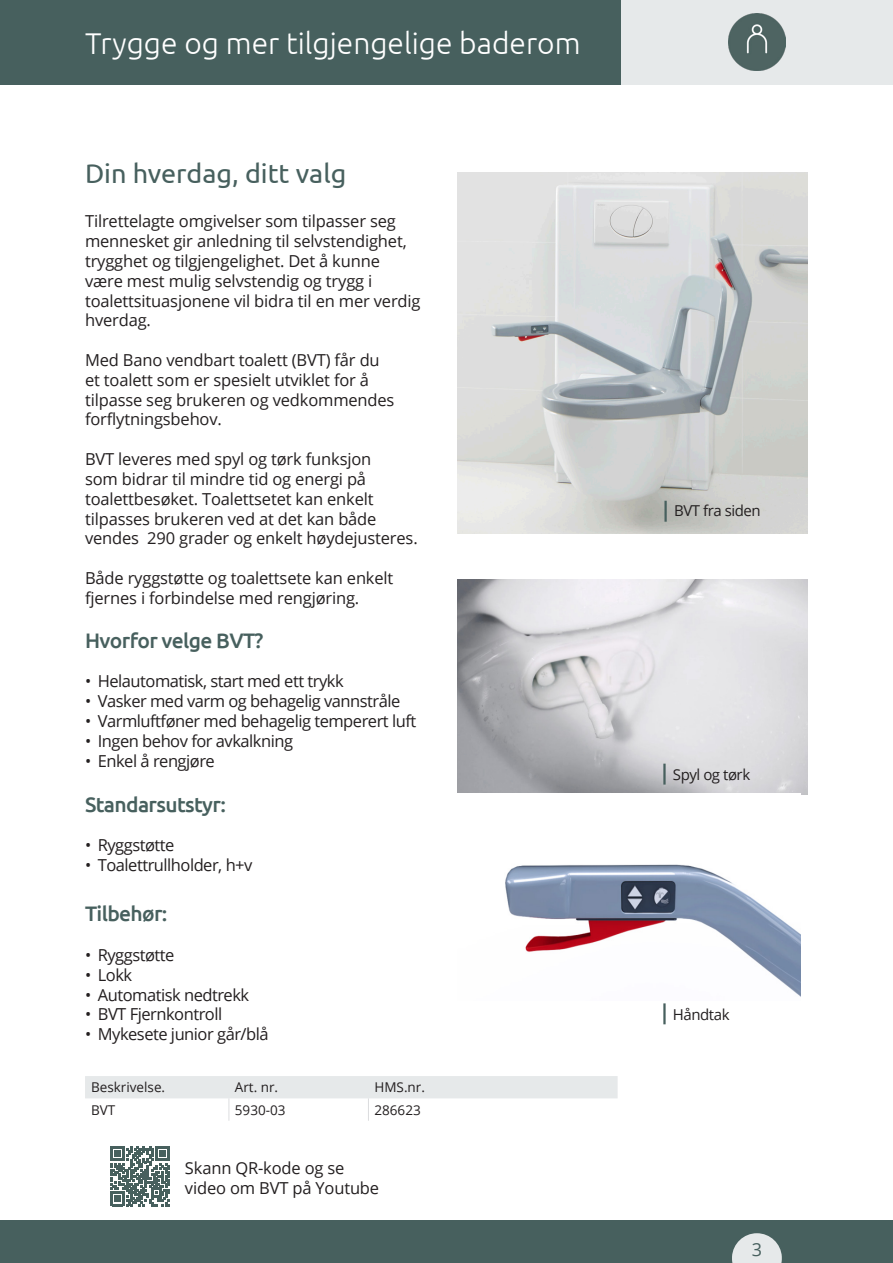
<style>
.page{position:relative;width:893px;height:1263px;background:#fff}
.page>*{position:absolute;margin:0;border:0;box-sizing:border-box;transform-origin:0 0}
.t1{font:300 30px "Ubuntu";color:#fff}
.t2{font:27px "Ubuntu";color:#47605e}
.t3{font:500 21px "Ubuntu";letter-spacing:-.03em;color:#47605e}
.t4{font:18px "Open Sans";color:#47605e}
.t5{font:16.5px/19.8px "Open Sans";letter-spacing:-.01em;color:#231f20}
.t6{font:16.5px "Open Sans";letter-spacing:-.03em;color:#231f20}
.t7{font:15px "Open Sans";letter-spacing:-.03em;color:#231f20}
.t8{font:13.5px "Open Sans";color:#231f20}
</style>
<div class="page">
<div style="left:0;top:1221px;width:893px;height:42px;background:#47605e"></div>
<svg style="left:732px;top:1233px;width:50px;height:30px"></svg>
<div style="left:621px;top:0;width:272px;height:85px;background:#e6e9ea"></div>
<div style="left:0;top:0;width:621px;height:85px;background:#47605e"></div>
<img style="left:729px;top:14px;width:56px;height:56px">
<img style="left:457px;top:172px;width:351px;height:361px">
<img style="left:457px;top:579px;width:351px;height:216px">
<hr style="left:664px;top:501px;width:3px;height:21px;background:#47605e">
<hr style="left:663px;top:764px;width:3px;height:20px;background:#47605e">
<hr style="left:663px;top:1003px;width:3px;height:21px;background:#47605e">
<svg style="left:110px;top:1146px;width:59px;height:60px"></svg>
<img style="left:457px;top:793px;width:344px;height:204px">
<svg style="left:85px;top:1076px;width:533px;height:45px"></svg>
<p class="t1" style="left:85px;top:25px;width:497px">Trygge og mer tilgjengelige baderom</p>
<p class="t2" style="left:85px;top:157px;width:263px">Din hverdag, ditt valg</p>
<p class="t5" style="left:85px;top:211px;width:337px">Tilrettelagte omgivelser som tilpasser seg mennesket gir anledning til selvstendighet, trygghet og tilgjengelighet. Det å kunne være mest mulig selvstendig og trygg i toalettsituasjonene vil bidra til en mer verdig hverdag.</p>
<p class="t5" style="left:85px;top:350px;width:311px">Med Bano vendbart toalett (BVT) får du et toalett som er spesielt utviklet for å tilpasse seg brukeren og vedkommendes forflytningsbehov.</p>
<p class="t5" style="left:85px;top:449px;width:334px">BVT leveres med spyl og tørk funksjon<br>som bidrar til mindre tid og energi på toalettbesøket. Toalettsetet kan enkelt tilpasses brukeren ved at det kan både vendes 290 grader og enkelt høydejusteres.</p>
<p class="t5" style="left:85px;top:568px;width:310px">Både ryggstøtte og toalettsete kan enkelt fjernes i forbindelse med rengjøring.</p>
<p class="t3" style="left:85px;top:627px;width:180px">Hvorfor velge BVT?</p>
<p class="t6" style="left:85px;top:670px;width:260px">• Helautomatisk, start med ett trykk</p>
<p class="t6" style="left:85px;top:690px;width:317px">• Vasker med varm og behagelig vannstråle</p>
<p class="t6" style="left:85px;top:710px;width:333px">• Varmluftføner med behagelig temperert luft</p>
<p class="t6" style="left:85px;top:729px;width:210px">• Ingen behov for avkalkning</p>
<p class="t6" style="left:85px;top:749px;width:131px">• Enkel å rengjøre</p>
<p class="t3" style="left:85px;top:791px;width:142px">Standarsutstyr:</p>
<p class="t6" style="left:85px;top:834px;width:91px">• Ryggstøtte</p>
<p class="t6" style="left:85px;top:854px;width:169px">• Toalettrullholder, h+v</p>
<p class="t3" style="left:85px;top:901px;width:84px">Tilbehør:</p>
<p class="t6" style="left:85px;top:944px;width:91px">• Ryggstøtte</p>
<p class="t5" style="left:85px;top:964px;width:49px">• Lokk</p>
<p class="t6" style="left:85px;top:983px;width:166px">• Automatisk nedtrekk</p>
<p class="t6" style="left:85px;top:1003px;width:139px">• BVT Fjernkontroll</p>
<p class="t6" style="left:85px;top:1023px;width:185px">• Mykesete junior går/blå</p>
<p class="t8" style="left:91px;top:1078px;width:76px">Beskrivelse.</p>
<p class="t8" style="left:235px;top:1078px;width:45px">Art. nr.</p>
<p class="t8" style="left:374px;top:1078px;width:52px">HMS.nr.</p>
<p class="t8" style="left:91px;top:1100px;width:26px">BVT</p>
<p class="t8" style="left:235px;top:1100px;width:52px">5930-03</p>
<p class="t8" style="left:374px;top:1100px;width:48px">286623</p>
<p class="t5" style="left:185px;top:1157px;width:196px">Skann QR-kode og se video om BVT på Youtube</p>
<p class="t7" style="left:674px;top:501px;width:88px">BVT fra siden</p>
<p class="t7" style="left:673px;top:764px;width:79px">Spyl og tørk</p>
<p class="t7" style="left:673px;top:1004px;width:58px">Håndtak</p>
<p class="t4" style="left:752px;top:1237px;width:12px">3</p>
</div>
